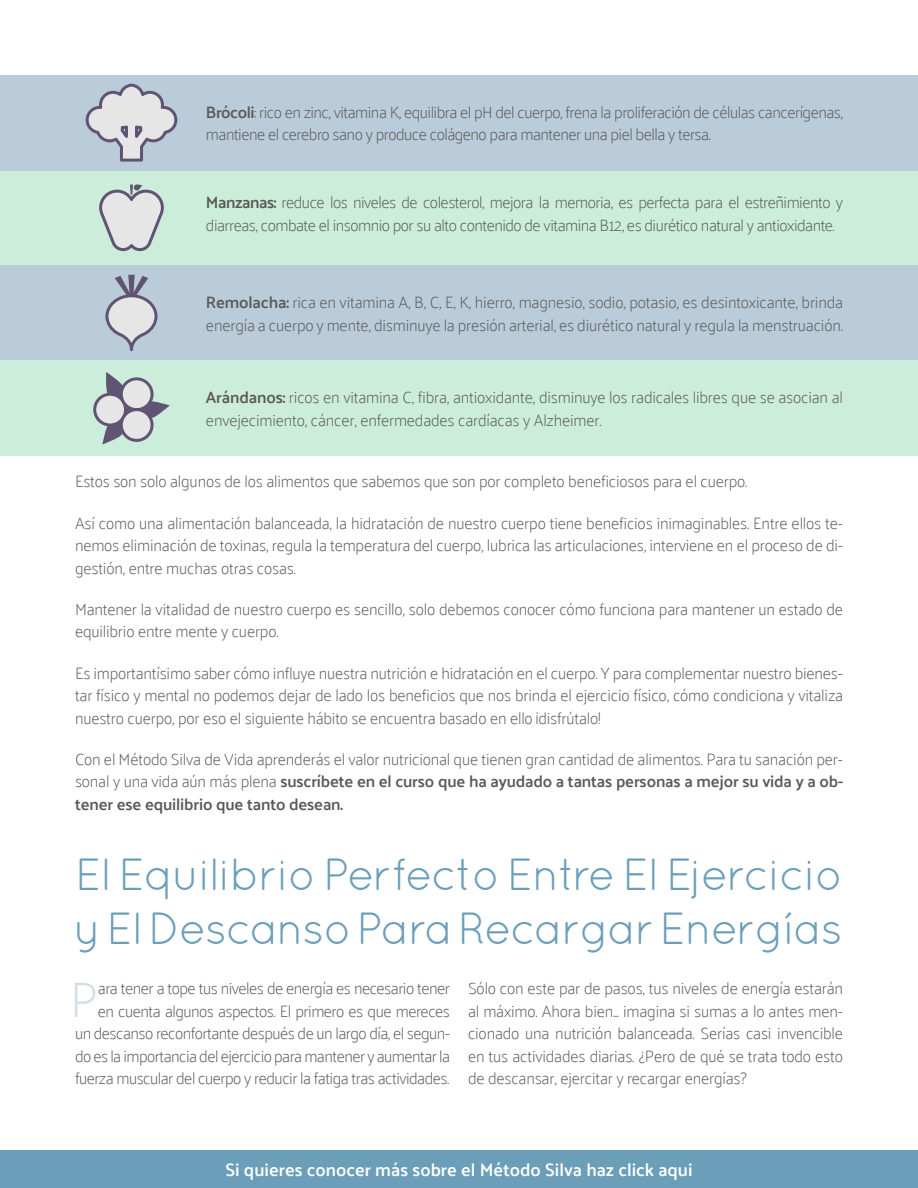
<style>
.page{position:relative;width:918px;height:1188px;background:#fff}
.page>*{position:absolute;margin:0;border:0;box-sizing:border-box;transform-origin:0 0}
.t1{font:100 49.65px "Palanquin";color:#d2dee6}
.t2{font:45px/54px "Quicksand";letter-spacing:-.03em;color:#6b9eb8}
.t3{font:600 18px "Palanquin";color:#fff}
.t4{font:100 16.5px/22.5px "Palanquin";letter-spacing:-.01em;color:#595959;text-align:justify}
.t5{font:100 16.5px/22.5px "Palanquin";letter-spacing:-.03em;color:#595959}
.s1{font-weight:600}
</style>
<div class="page">
<div style="left:0;top:1150px;width:918px;height:38px;background:#6b9eb8"></div>
<div style="left:0;top:170px;width:918px;height:95px;background:#ccedd9"></div>
<div style="left:0;top:75px;width:918px;height:95px;background:#baccd9"></div>
<div style="left:0;top:265px;width:918px;height:96px;background:#baccd9"></div>
<div style="left:0;top:361px;width:918px;height:95px;background:#ccedd9"></div>
<svg style="left:85px;top:83px;width:93px;height:79px"></svg>
<svg style="left:99px;top:184px;width:65px;height:68px"></svg>
<svg style="left:105px;top:275px;width:53px;height:77px"></svg>
<svg style="left:102px;top:372px;width:68px;height:73px"></svg>
<div style="left:95px;top:394px;width:31px;height:31px;background:#e6e6e6;border-radius:50%"></div>
<div style="left:93px;top:393px;width:34px;height:34px;border:3px solid #615473;border-radius:50%"></div>
<div style="left:121px;top:379px;width:31px;height:31px;background:#e6e6e6;border-radius:50%"></div>
<div style="left:120px;top:377px;width:34px;height:34px;border:3px solid #615473;border-radius:50%"></div>
<div style="left:121px;top:410px;width:31px;height:30px;background:#e6e6e6;border-radius:50%"></div>
<div style="left:120px;top:408px;width:34px;height:34px;border:3px solid #615473;border-radius:50%"></div>
<p class="t5" style="left:206px;top:101px;width:638px"><span class="s1">Brócoli</span>: rico en zinc, vitamina K, equilibra el pH del cuerpo, frena la proliferación de células cancerígenas, mantiene el cerebro sano y produce colágeno para mantener una piel bella y tersa.</p>
<p class="t5" style="left:206px;top:191px;width:639px"><span class="s1">Manzanas:</span> reduce los niveles de colesterol, mejora la memoria, es perfecta para el estreñimiento y diarreas, combate el insomnio por su alto contenido de vitamina B12, es diurético natural y antioxidante.</p>
<p class="t4" style="left:206px;top:291px;width:639px"><span class="s1">Remolacha:</span> rica en vitamina A, B, C, E, K, hierro, magnesio, sodio, potasio, es desintoxicante, brinda energía a cuerpo y mente, disminuye la presión arterial, es diurético natural y regula la menstruación.</p>
<p class="t4" style="left:206px;top:386px;width:639px"><span class="s1">Arándanos:</span> ricos en vitamina C, fibra, antioxidante, disminuye los radicales libres que se asocian al envejecimiento, cáncer, enfermedades cardíacas y Alzheimer.</p>
<p class="t4" style="left:75px;top:470px;width:674px">Estos son solo algunos de los alimentos que sabemos que son por completo beneficiosos para el cuerpo.</p>
<p class="t4" style="left:75px;top:512px;width:770px">Así como una alimentación balanceada, la hidratación de nuestro cuerpo tiene beneficios inimaginables. Entre ellos te&shy;nemos eliminación de toxinas, regula la temperatura del cuerpo, lubrica las articulaciones, interviene en el proceso de di&shy;gestión, entre muchas otras cosas.</p>
<p class="t4" style="left:75px;top:598px;width:770px">Mantener la vitalidad de nuestro cuerpo es sencillo, solo debemos conocer cómo funciona para mantener un estado de equilibrio entre mente y cuerpo.</p>
<p class="t4" style="left:75px;top:662px;width:770px">Es importantísimo saber cómo influye nuestra nutrición e hidratación en el cuerpo. Y para complementar nuestro bienes&shy;tar físico y mental no podemos dejar de lado los beneficios que nos brinda el ejercicio físico, cómo condiciona y vitaliza nuestro cuerpo, por eso el siguiente hábito se encuentra basado en ello ¡disfrútalo!</p>
<p class="t4" style="left:75px;top:748px;width:770px">Con el Método Silva de Vida aprenderás el valor nutricional que tienen gran cantidad de alimentos. Para tu sanación per&shy;sonal y una vida aún más plena <span class="s1">suscríbete en el curso que ha ayudado a tantas personas a mejor su vida y a ob&shy;tener ese equilibrio que tanto desean.</span></p>
<h2 class="t2" style="left:75px;top:847px;width:770px">El Equilibrio Perfecto Entre El Ejercicio y El Descanso Para Recargar Energías</h2>
<p class="t5" style="left:75px;top:977px;width:377px;text-align:right">ara tener a tope tus niveles de energía es necesario tener<br>en cuenta algunos aspectos. El primero es que mereces<br>un descanso reconfortante después de un largo día, el segun&shy;do es la importancia del ejercicio para mantener y aumentar la fuerza muscular del cuerpo y reducir la fatiga tras actividades.</p>
<p class="t4" style="left:468px;top:977px;width:377px">Sólo con este par de pasos, tus niveles de energía estarán al máximo. Ahora bien… imagina si sumas a lo antes men&shy;cionado una nutrición balanceada. Serías casi invencible en tus actividades diarias. ¿Pero de qué se trata todo esto de descansar, ejercitar y recargar energías?</p>
<h1 class="t1" style="left:70px;top:971px;width:29px">P</h1>
<p class="t3" style="left:225px;top:1159px;width:469px">Si quieres conocer más sobre el Método Silva haz click aqui</p>
</div>
